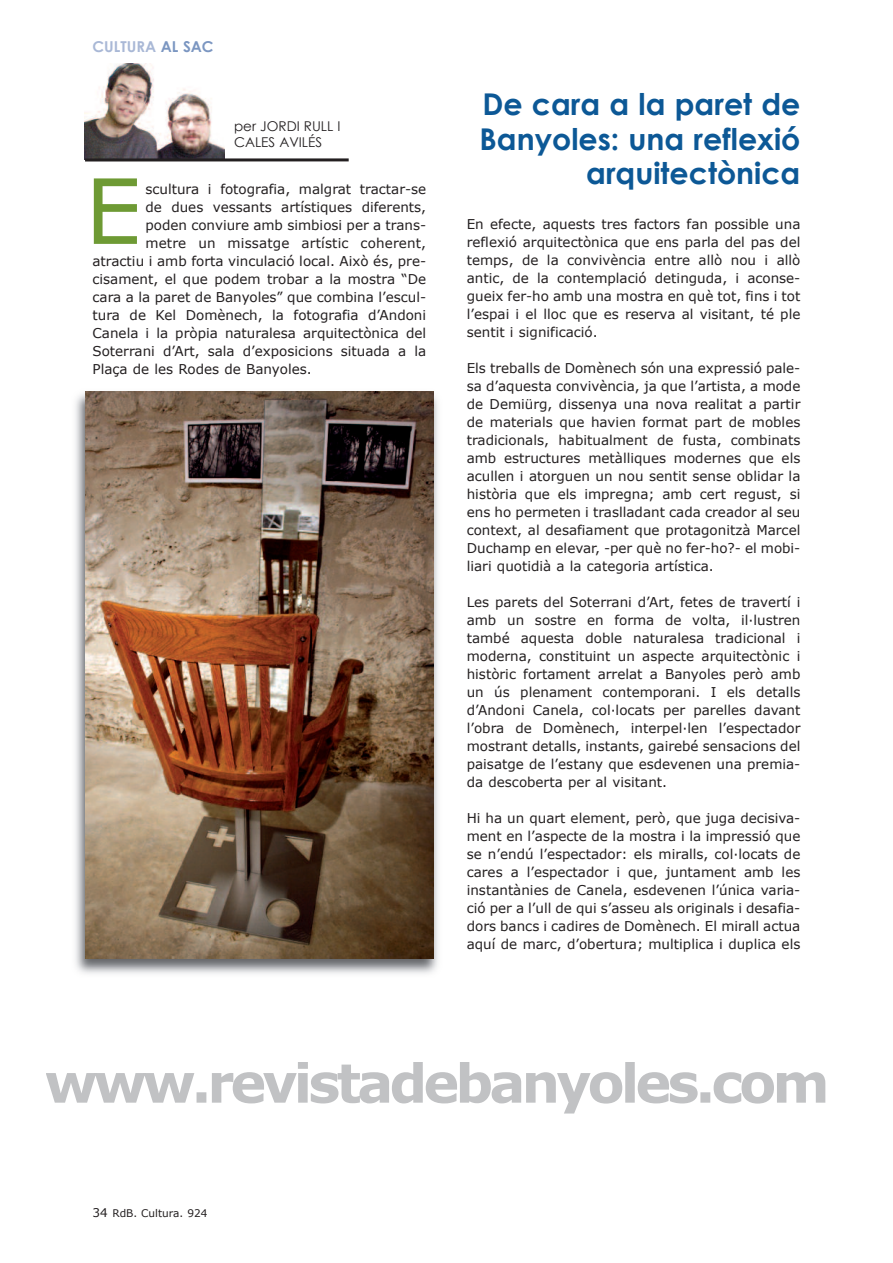
<style>
.page{position:relative;width:893px;height:1263px;background:#fff}
.page>*{position:absolute;margin:0;border:0;box-sizing:border-box;transform-origin:0 0}
.t1{font:90px "Verdana";color:#6e9a34}
.t2{font:700 30px/34.5px "Century Gothic";color:#0c5896;text-align:right}
.t3{font:700 15px "Century Gothic";color:#a9b8d6}
.t4{font:13.5px/18px "Verdana";color:#231f20;text-align:justify}
.t5{font:13.5px/16.2px "Century Gothic";color:#231f20}
.t6{font:10.5px "Verdana";color:#231f20}
.s1{color:#7b96c1}
.s2{font-size:12px}
</style>
<div class="page">
<img style="left:85px;top:64px;width:139px;height:94px">
<hr style="left:85px;top:158px;width:264px;height:3px;background:#231f20">
<img style="left:75px;top:393px;width:363px;height:581px">
<img style="left:85px;top:391px;width:349px;height:567px">
<svg style="left:46px;top:1062px;width:377px;height:41px"></svg>
<p class="t3" style="left:93px;top:37px;width:123px">CULTURA <span class="s1">AL SAC</span></p>
<p class="t5" style="left:234px;top:117px;width:108px">per JORDI RULL I<br>CALES AVILÉS</p>
<h1 class="t1" style="left:85px;top:153px;width:58px">E</h1>
<p class="t4" style="left:145px;top:179px;width:282px">scultura i fotografia, malgrat tractar-se</p>
<p class="t4" style="left:145px;top:197px;width:282px">de dues vessants artístiques diferents,</p>
<p class="t4" style="left:145px;top:215px;width:282px">poden conviure amb simbiosi per a trans-</p>
<p class="t4" style="left:145px;top:233px;width:282px">metre un missatge artístic coherent,</p>
<p class="t4" style="left:93px;top:251px;width:335px">atractiu i amb forta vinculació local. Això és, pre-</p>
<p class="t4" style="left:93px;top:269px;width:335px">cisament, el que podem trobar a la mostra “De</p>
<p class="t4" style="left:93px;top:287px;width:335px">cara a la paret de Banyoles” que combina l’escul-</p>
<p class="t4" style="left:93px;top:305px;width:335px">tura de Kel Domènech, la fotografia d’Andoni</p>
<p class="t4" style="left:93px;top:323px;width:335px">Canela i la pròpia naturalesa arquitectònica del</p>
<p class="t4" style="left:93px;top:341px;width:335px">Soterrani d’Art, sala d’exposicions situada a la</p>
<p class="t4" style="left:93px;top:359px;width:221px">Plaça de les Rodes de Banyoles.</p>
<h2 class="t2" style="left:480px;top:86px;width:322px">De cara a la paret de<br>Banyoles: una reflexió arquitectònica</h2>
<p class="t4" style="left:467px;top:215px;width:335px">En efecte, aquests tres factors fan possible una reflexió arquitectònica que ens parla del pas del temps, de la convivència entre allò nou i allò antic, de la contemplació detinguda, i aconse&shy;gueix fer-ho amb una mostra en què tot, fins i tot l’espai i el lloc que es reserva al visitant, té ple sentit i significació.</p>
<p class="t4" style="left:467px;top:359px;width:335px">Els treballs de Domènech són una expressió pale&shy;sa d’aquesta convivència, ja que l’artista, a mode de Demiürg, dissenya una nova realitat a partir de materials que havien format part de mobles tradicionals, habitualment de fusta, combinats amb estructures metàlliques modernes que els acullen i atorguen un nou sentit sense oblidar la història que els impregna; amb cert regust, si ens ho permeten i traslladant cada creador al seu context, al desafiament que protagonitzà Marcel Duchamp en elevar, -per què no fer-ho?- el mobi&shy;liari quotidià a la categoria artística.</p>
<p class="t4" style="left:467px;top:593px;width:335px">Les parets del Soterrani d’Art, fetes de travertí i amb un sostre en forma de volta, il·lustren també aquesta doble naturalesa tradicional i moderna, constituint un aspecte arquitectònic i històric fortament arrelat a Banyoles però amb un ús plenament contemporani. I els detalls d’Andoni Canela, col·locats per parelles davant l’obra de Domènech, interpel·len l’espectador mostrant detalls, instants, gairebé sensacions del paisatge de l’estany que esdevenen una premia&shy;da descoberta per al visitant.</p>
<p class="t4" style="left:467px;top:809px;width:335px">Hi ha un quart element, però, que juga decisiva&shy;ment en l’aspecte de la mostra i la impressió que se n’endú l’espectador: els miralls, col·locats de cares a l’espectador i que, juntament amb les instantànies de Canela, esdevenen l’única varia&shy;ció per a l’ull de qui s’asseu als originals i desafia&shy;dors bancs i cadires de Domènech. El mirall actua aquí de marc, d’obertura; multiplica i duplica els</p>
<p class="t6" style="left:93px;top:1206px;width:116px"><span class="s2">34</span> RdB. Cultura. 924</p>
</div>
